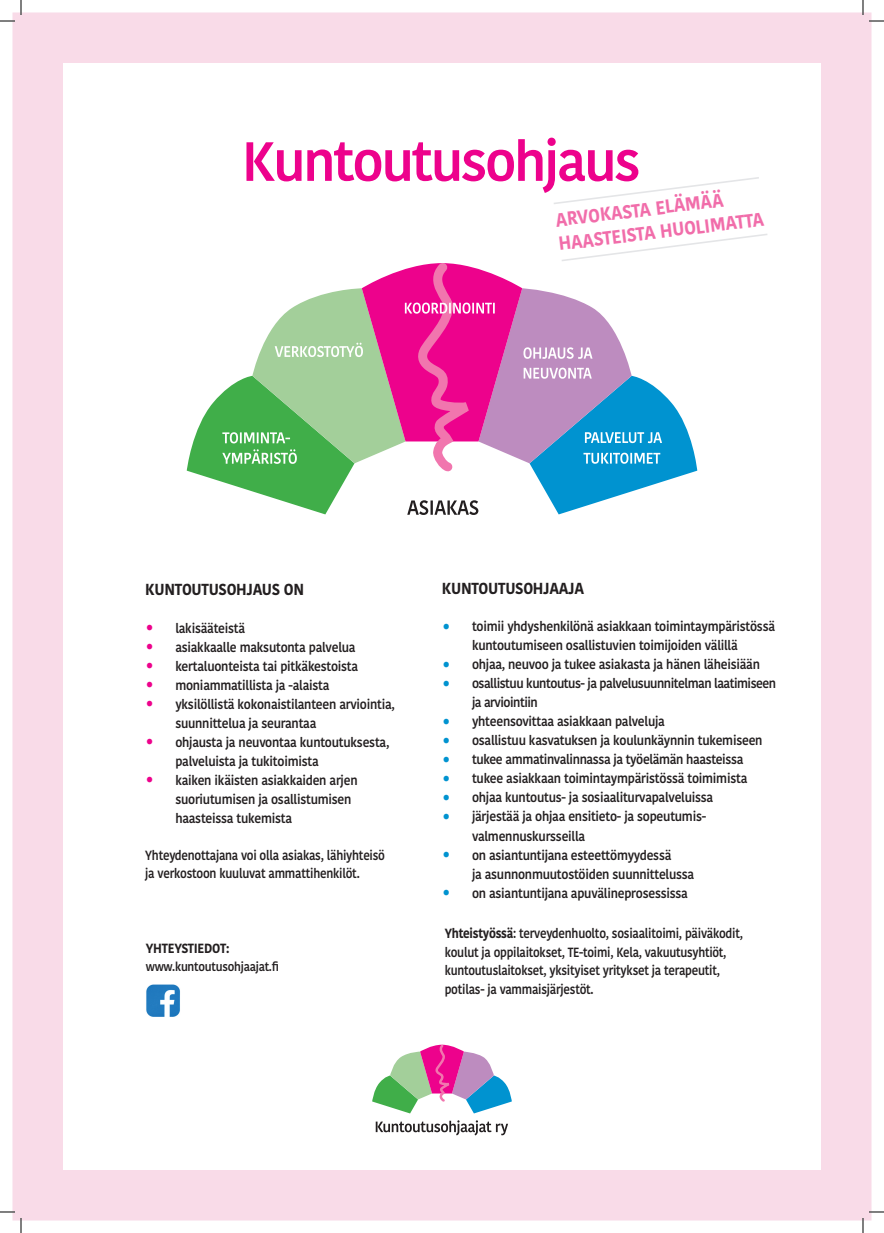
<style>
.page{position:relative;width:884px;height:1233px;background:#fff}
.page>*{position:absolute;margin:0;border:0;box-sizing:border-box;transform-origin:0 0}
.AA_Otsiko_Kohinoor{font:600 55px "Kohinoor Bangla";letter-spacing:-.04em;color:#ed028c}
.logon_alateksti{font:700 19px/23.7px "Kohinoor Devanagari";color:#f16daa;scale:.92 1}
.logon_alateksti-2{font:700 15.9px "Kohinoor Devanagari";letter-spacing:-.02em;color:#231f20;scale:.92 1}
.logon_alateksti-3{font:600 13.3px/19px "Kohinoor Devanagari";letter-spacing:-.02em;color:#231f20;scale:.92 1}
.logon_alateksti-4{font:600 13.3px/18.6px "Kohinoor Devanagari";letter-spacing:-.02em;color:#231f20;scale:.88 1}
.logon_alateksti-5{font:600 13.3px/19px "Kohinoor Devanagari";letter-spacing:-.04em;color:#231f20;scale:.92 1}
.logon_alateksti-6{font:700 13.3px "Kohinoor Devanagari";letter-spacing:-.02em;color:#231f20;scale:.92 1}
.logon_alateksti-7{font:600 12.4px "Kohinoor Devanagari";letter-spacing:-.02em;color:#231f20;scale:.92 1}
.s1{font-size:21.3px;color:#ed028c}
.s2{font-size:12.4px}
.s3{font-size:21.3px;color:#0093d0}
.s4{font-weight:700}
</style>
<div class="page">
<div style="left:12px;top:12px;width:859px;height:1208px;border:50px solid #f9dbe8"></div>
<img style="left:146px;top:984px;width:34px;height:33px">
<div style="left:409px;top:12px;width:100px;height:51px;background:#f9dbe8"></div>
<svg style="left:372px;top:1044px;width:140px;height:69px"></svg>
<svg style="left:376px;top:1120px;width:132px;height:15px"></svg>
<svg style="left:554px;top:177px;width:205px;height:27px"></svg>
<svg style="left:187px;top:234px;width:581px;height:281px"></svg>
<svg style="left:0;top:1211px;width:15px;height:1px"></svg>
<svg style="left:869px;top:1211px;width:15px;height:1px"></svg>
<svg style="left:0;top:0;width:22px;height:22px"></svg>
<svg style="left:20px;top:1218px;width:2px;height:15px"></svg>
<svg style="left:862px;top:0;width:22px;height:22px"></svg>
<svg style="left:862px;top:1218px;width:2px;height:15px"></svg>
<p class="AA_Otsiko_Kohinoor" style="left:242px;top:115px;width:400px">Kuntoutusohjaus</p>
<p class="logon_alateksti" style="left:554px;top:208px;width:226px;rotate:-7deg">ARVOKASTA ELÄMÄÄ<br>HAASTEISTA HUOLIMATTA</p>
<p class="logon_alateksti-2" style="left:145px;top:575px;width:174px">KUNTOUTUSOHJAUS ON</p>
<p class="logon_alateksti-3" style="left:145px;top:618px;width:110px"><span class="s1">•</span> lakisääteistä</p>
<p class="logon_alateksti-3" style="left:145px;top:637px;width:230px"><span class="s1">•</span> asiakkaalle maksutonta palvelua</p>
<p class="logon_alateksti-3" style="left:145px;top:656px;width:233px"><span class="s1">•</span> kertaluonteista tai pitkäkestoista</p>
<p class="logon_alateksti-3" style="left:145px;top:675px;width:202px"><span class="s1">•</span> moniammatillista ja -alaista</p>
<p class="logon_alateksti-3" style="left:175px;top:694px;width:240px;text-indent:-30px"><span class="s1">•</span> yksilöllistä kokonaistilanteen arviointia, suunnittelua ja seurantaa</p>
<p class="logon_alateksti-3" style="left:175px;top:732px;width:234px;text-indent:-30px"><span class="s1">•</span> ohjausta ja neuvontaa kuntoutuksesta, palveluista ja tukitoimista</p>
<p class="logon_alateksti-3" style="left:175px;top:770px;width:200px;text-indent:-30px"><span class="s1">•</span> kaiken ikäisten asiakkaiden arjen suoriutumisen ja osallistumisen haasteissa tukemista</p>
<p class="logon_alateksti-4" style="left:145px;top:846px;width:274px">Yhteydenottajana voi olla asiakas, lähiyhteisö ja verkostoon kuuluvat ammattihenkilöt.</p>
<p class="logon_alateksti-6" style="left:146px;top:936px;width:92px">YHTEYSTIEDOT<span class="s2">:</span></p>
<p class="logon_alateksti-7" style="left:146px;top:959px;width:146px">www.kuntoutusohjaajat.fi</p>
<p class="logon_alateksti-2" style="left:442px;top:574px;width:156px">KUNTOUTUSOHJAAJA</p>
<p class="logon_alateksti-3" style="left:442px;top:617px;width:364px"><span class="s3">•</span> toimii yhdyshenkilönä asiakkaan toimintaympäristössä</p>
<p class="logon_alateksti-3" style="left:472px;top:636px;width:290px">kuntoutumiseen osallistuvien toimijoiden välillä</p>
<p class="logon_alateksti-3" style="left:442px;top:655px;width:347px"><span class="s3">•</span> ohjaa, neuvoo ja tukee asiakasta ja hänen läheisiään</p>
<p class="logon_alateksti-5" style="left:472px;top:674px;width:332px;text-indent:-30px"><span class="s3">•</span> osallistuu kuntoutus- ja palvelusuunnitelman laatimiseen ja arviointiin</p>
<p class="logon_alateksti-3" style="left:442px;top:712px;width:244px"><span class="s3">•</span> yhteensovittaa asiakkaan palveluja</p>
<p class="logon_alateksti-3" style="left:442px;top:731px;width:350px"><span class="s3">•</span> osallistuu kasvatuksen ja koulunkäynnin tukemiseen</p>
<p class="logon_alateksti-3" style="left:442px;top:750px;width:329px"><span class="s3">•</span> tukee ammatinvalinnassa ja työelämän haasteissa</p>
<p class="logon_alateksti-3" style="left:442px;top:769px;width:333px"><span class="s3">•</span> tukee asiakkaan toimintaympäristössä toimimista</p>
<p class="logon_alateksti-3" style="left:442px;top:788px;width:296px"><span class="s3">•</span> ohjaa kuntoutus- ja sosiaaliturvapalveluissa</p>
<p class="logon_alateksti-3" style="left:442px;top:807px;width:289px"><span class="s3">•</span> järjestää ja ohjaa ensitieto- ja sopeutumis-</p>
<p class="logon_alateksti-3" style="left:472px;top:826px;width:125px">valmennuskursseilla</p>
<p class="logon_alateksti-3" style="left:472px;top:845px;width:243px;text-indent:-30px"><span class="s3">•</span> on asiantuntijana esteettömyydessä<br>ja asunnonmuutostöiden suunnittelussa</p>
<p class="logon_alateksti-3" style="left:442px;top:883px;width:269px"><span class="s3">•</span> on asiantuntijana apuvälineprosessissa</p>
<p class="logon_alateksti-4" style="left:445px;top:924px;width:340px"><span class="s4">Yhteistyössä</span>: terveydenhuolto, sosiaalitoimi, päiväkodit, koulut ja oppilaitokset, TE-toimi, Kela, vakuutusyhtiöt, kuntoutuslaitokset, yksityiset yritykset ja terapeutit,</p>
<p class="logon_alateksti-4" style="left:445px;top:980px;width:171px">potilas- ja vammaisjärjestöt.</p>
</div>
